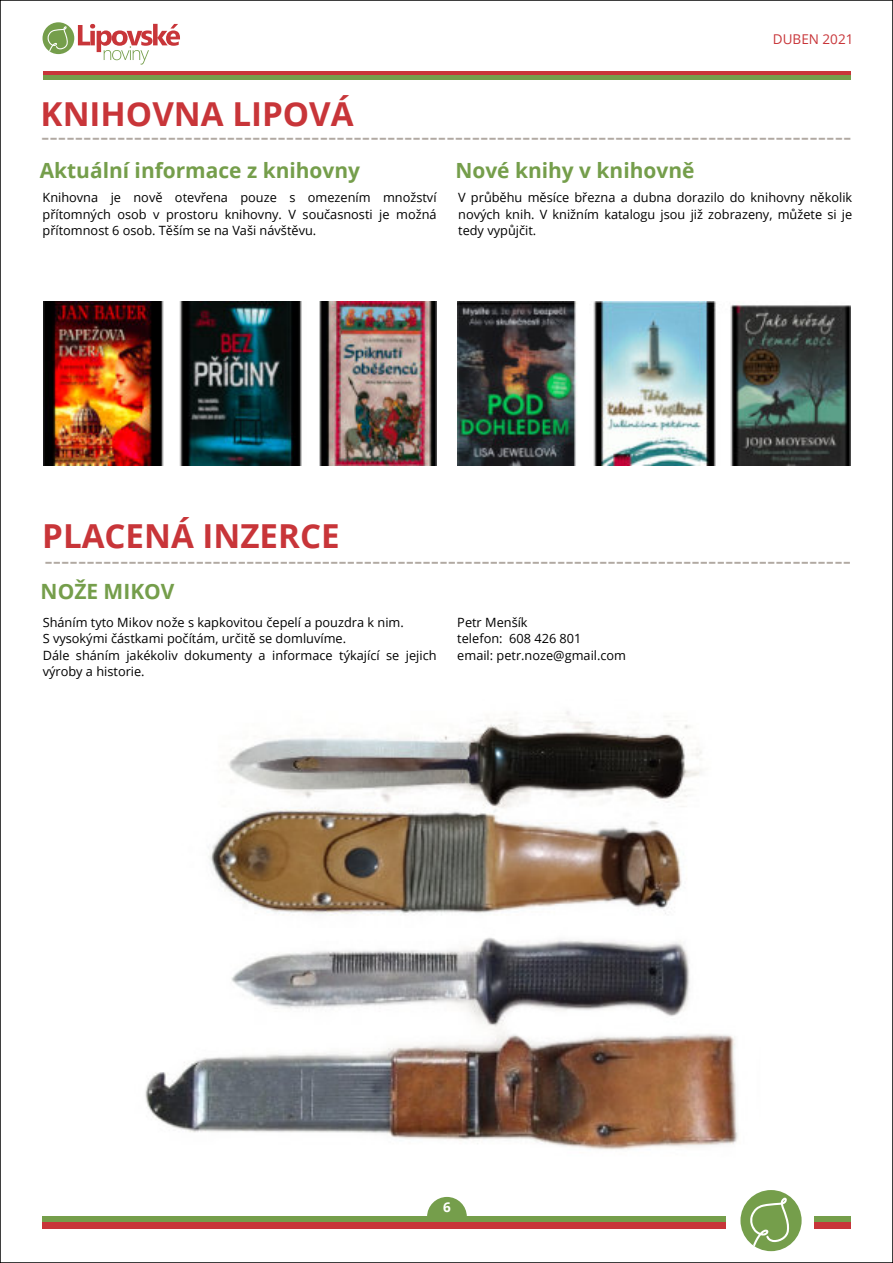
<style>
.page{position:relative;width:893px;height:1263px;background:#fff}
.page>*{position:absolute;margin:0;border:0;box-sizing:border-box;transform-origin:0 0}
.t1{font:700 33px "Open Sans";color:#c83539}
.t2{font:26.25px "Open Sans";color:#b1a9a2}
.t3{font:26.1px "Open Sans";color:#b1a9a2}
.t4{font:700 21px "Open Sans";color:#759e4b}
.t5{font:13.5px "Open Sans";color:#c83539}
.t6{font:700 13.5px "Open Sans";color:#fff}
.t7{font:12.75px/16.5px "Open Sans";color:#000;text-align:justify}
</style>
<div class="page">
<hr style="left:43px;top:71px;width:807px;height:4px;background:#c83539">
<hr style="left:43px;top:75px;width:807px;height:4px;background:#759e4b">
<svg style="left:78px;top:24px;width:102px;height:41px"></svg>
<div style="left:43px;top:22px;width:31px;height:32px;background:#759e4b;border-radius:50%"></div>
<svg style="left:47px;top:26px;width:21px;height:26px"></svg>
<svg style="left:427px;top:1197px;width:40px;height:19px"></svg>
<div style="left:43px;top:1216px;width:683px;height:6px;background:#759e4b"></div>
<div style="left:43px;top:1222px;width:683px;height:7px;background:#c83539"></div>
<div style="left:740px;top:1190px;width:62px;height:61px;background:#759e4b;border-radius:50%"></div>
<svg style="left:750px;top:1197px;width:39px;height:49px"></svg>
<div style="left:814px;top:1216px;width:36px;height:6px;background:#759e4b"></div>
<div style="left:814px;top:1222px;width:36px;height:7px;background:#c83539"></div>
<img style="left:44px;top:302px;width:392px;height:163px">
<img style="left:458px;top:302px;width:392px;height:163px">
<img style="left:145px;top:711px;width:593px;height:439px">
<p class="t5" style="left:773px;top:34px;width:82px">DUBEN 2021</p>
<h1 class="t1" style="left:41px;top:101px;width:314px">KNIHOVNA LIPOVÁ</h1>
<h3 class="t4" style="left:40px;top:162px;width:322px">Aktuální informace z knihovny</h3>
<h3 class="t4" style="left:455px;top:162px;width:241px">Nové knihy v knihovně</h3>
<p class="t7" style="left:43px;top:190px;width:396px">Knihovna je nově otevřena pouze s omezením množství přítomných osob v prostoru knihovny. V současnosti je možná přítomnost 6 osob. Těším se na Vaši návštěvu.</p>
<p class="t7" style="left:458px;top:190px;width:396px">V průběhu měsíce března a dubna dorazilo do knihovny několik nových knih. V knižním katalogu jsou již zobrazeny, můžete si je tedy vypůjčit.</p>
<h2 class="t2" style="left:41px;top:126px;width:812px">------------------------------------------------------------------------------------------------</h2>
<h1 class="t1" style="left:42px;top:523px;width:299px">PLACENÁ INZERCE</h1>
<h3 class="t3" style="left:44px;top:550px;width:808px">------------------------------------------------------------------------------------------------</h3>
<h3 class="t4" style="left:41px;top:583px;width:135px">NOŽE MIKOV</h3>
<p class="t7" style="left:43px;top:615px;width:395px;text-align:left">Sháním tyto Mikov nože s kapkovitou čepelí a pouzdra k nim.<br>S vysokými částkami počítám, určitě se domluvíme.<br>Dále sháním jakékoliv dokumenty a informace týkající se jejich výroby a historie.</p>
<p class="t7" style="left:457px;top:615px;width:170px;text-align:left">Petr Menšík<br>telefon: 608 426 801<br>email: petr.noze@gmail.com</p>
<p class="t6" style="left:443px;top:1201px;width:9px">6</p>
</div>
